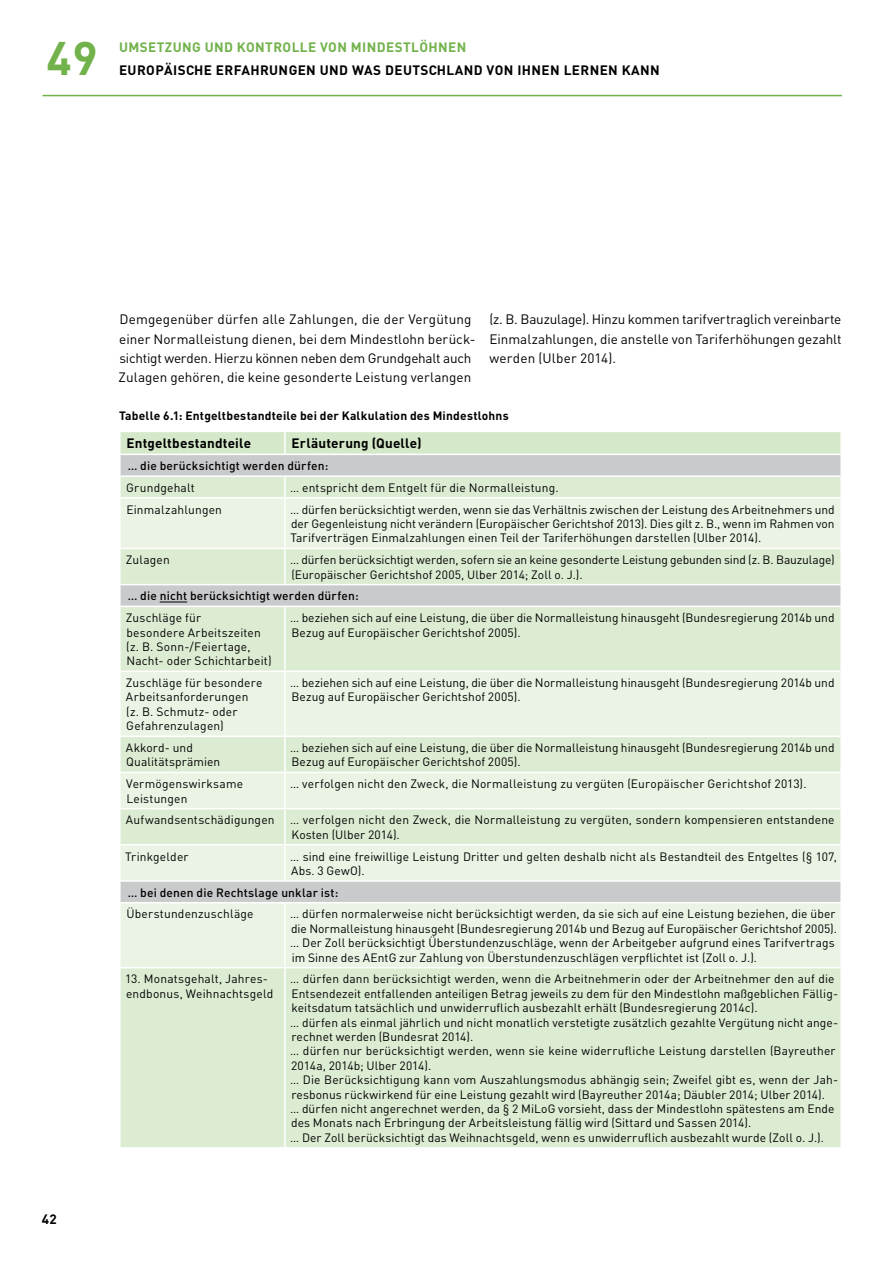
<style>
.page{position:relative;width:893px;height:1263px;background:#fff}
.page>*{position:absolute;margin:0;border:0;box-sizing:border-box;transform-origin:0 0}
.t1{font:700 46.5px "DIN";color:#72b24b}
._2_Fließtext{font:13.5px/19.2px "DIN";letter-spacing:.005em;color:#000}
._2_Fließtext-2{font:700 13.5px "DIN";letter-spacing:.03em;color:#000}
.t2{font:700 13.5px "DIN";letter-spacing:.03em;color:#72b24b}
._2_Fließtext-3{font:12px/14.4px "DIN";letter-spacing:.01em;color:#000}
._2_Fließtext-4{font:500 12px "DIN";letter-spacing:.015em;color:#000}
._2_Fließtext_Bold{font:700 12px "DIN";letter-spacing:.015em;color:#000}
</style>
<div class="page">
<hr style="left:43px;top:95px;width:799px;height:1px;background:#72b24b">
<div style="left:121px;top:432px;width:719px;height:22px;background:#d5e8c9"></div>
<div style="left:121px;top:455px;width:719px;height:20px;background:#c9cacc"></div>
<div style="left:121px;top:477px;width:719px;height:670px;background:#dcecd2"></div>
<svg style="left:121px;top:499px;width:719px;height:468px;background:#e2ecdb"></svg>
<hr style="left:284px;top:432px;width:2px;height:22px;background:#fff">
<hr style="left:284px;top:477px;width:2px;height:20px;background:#fff">
<hr style="left:119px;top:497px;width:166px;height:2px;background:#fff">
<hr style="left:285px;top:497px;width:557px;height:2px;background:#fff">
<hr style="left:284px;top:499px;width:2px;height:49px;background:#fff">
<hr style="left:119px;top:548px;width:166px;height:1px;background:#fff">
<hr style="left:285px;top:548px;width:557px;height:1px;background:#fff">
<hr style="left:284px;top:549px;width:2px;height:35px;background:#fff">
<hr style="left:119px;top:584px;width:166px;height:1px;background:#fff">
<hr style="left:285px;top:584px;width:557px;height:1px;background:#fff">
<hr style="left:119px;top:606px;width:166px;height:1px;background:#fff">
<hr style="left:285px;top:606px;width:557px;height:1px;background:#fff">
<hr style="left:284px;top:607px;width:2px;height:64px;background:#fff">
<hr style="left:119px;top:671px;width:166px;height:1px;background:#fff">
<hr style="left:285px;top:671px;width:557px;height:1px;background:#fff">
<hr style="left:284px;top:672px;width:2px;height:63px;background:#fff">
<hr style="left:119px;top:735px;width:166px;height:2px;background:#fff">
<hr style="left:285px;top:735px;width:557px;height:2px;background:#fff">
<hr style="left:284px;top:737px;width:2px;height:35px;background:#fff">
<hr style="left:119px;top:772px;width:166px;height:1px;background:#fff">
<hr style="left:285px;top:772px;width:557px;height:1px;background:#fff">
<hr style="left:284px;top:773px;width:2px;height:35px;background:#fff">
<hr style="left:119px;top:808px;width:166px;height:1px;background:#fff">
<hr style="left:285px;top:808px;width:557px;height:1px;background:#fff">
<hr style="left:284px;top:809px;width:2px;height:35px;background:#fff">
<hr style="left:119px;top:844px;width:166px;height:1px;background:#fff">
<hr style="left:285px;top:844px;width:557px;height:1px;background:#fff">
<hr style="left:284px;top:845px;width:2px;height:35px;background:#fff">
<hr style="left:119px;top:880px;width:166px;height:2px;background:#fff">
<hr style="left:285px;top:880px;width:557px;height:2px;background:#fff">
<hr style="left:119px;top:902px;width:166px;height:1px;background:#fff">
<hr style="left:285px;top:902px;width:557px;height:1px;background:#fff">
<hr style="left:284px;top:903px;width:2px;height:64px;background:#fff">
<hr style="left:119px;top:967px;width:166px;height:1px;background:#fff">
<hr style="left:285px;top:967px;width:557px;height:1px;background:#fff">
<hr style="left:284px;top:968px;width:2px;height:179px;background:#fff">
<svg style="left:160px;top:602px;width:27px;height:1px"></svg>
<h1 class="t1" style="left:46px;top:27px;width:53px">49</h1>
<p class="t2" style="left:119px;top:38px;width:349px">UMSETZUNG UND KONTROLLE VON MINDESTLÖHNEN</p>
<p class="_2_Fließtext-2" style="left:119px;top:61px;width:542px">EUROPÄISCHE ERFAHRUNGEN UND WAS DEUTSCHLAND VON IHNEN LERNEN KANN</p>
<p class="_2_Fließtext" style="left:119px;top:309px;width:359px">Demgegenüber dürfen alle Zahlungen, die der Vergütung einer Normalleistung dienen, bei dem Mindestlohn berück&shy;sichtigt werden. Hierzu können neben dem Grundgehalt auch Zulagen gehören, die keine gesonderte Leistung verlangen</p>
<p class="_2_Fließtext" style="left:489px;top:309px;width:354px;text-align:justify">(z. B. Bauzulage). Hinzu kommen tarifvertraglich vereinbarte Einmalzahlungen, die anstelle von Tariferhöhungen gezahlt werden (Ulber 2014).</p>
<p class="_2_Fließtext_Bold" style="left:119px;top:408px;width:391px">Tabelle 6.1: Entgeltbestandteile bei der Kalkulation des Mindestlohns</p>
<p class="_2_Fließtext-2" style="left:126px;top:434px;width:126px">Entgeltbestandteile</p>
<p class="_2_Fließtext-2" style="left:292px;top:434px;width:132px">Erläuterung (Quelle)</p>
<p class="_2_Fließtext-4" style="left:128px;top:458px;width:202px">… die berücksichtigt werden dürfen:</p>
<p class="_2_Fließtext-3" style="left:126px;top:480px;width:70px">Grundgehalt</p>
<p class="_2_Fließtext-3" style="left:290px;top:480px;width:270px">… entspricht dem Entgelt für die Normalleistung.</p>
<p class="_2_Fließtext-3" style="left:126px;top:502px;width:97px">Einmalzahlungen</p>
<p class="_2_Fließtext-3" style="left:290px;top:502px;width:546px;text-align:justify">… dürfen berücksichtigt werden, wenn sie das Verhältnis zwischen der Leistung des Arbeitnehmers und der Gegenleistung nicht verändern (Europäischer Gerichtshof 2013). Dies gilt z. B., wenn im Rahmen von Tarifverträgen Einmalzahlungen einen Teil der Tariferhöhungen darstellen (Ulber 2014).</p>
<p class="_2_Fließtext-3" style="left:126px;top:552px;width:46px">Zulagen</p>
<p class="_2_Fließtext-3" style="left:290px;top:552px;width:546px">… dürfen berücksichtigt werden, sofern sie an keine gesonderte Leistung gebunden sind (z. B. Bauzulage) (Europäischer Gerichtshof 2005, Ulber 2014; Zoll o. J.).</p>
<p class="_2_Fließtext-4" style="left:128px;top:588px;width:233px">… die nicht berücksichtigt werden dürfen:</p>
<p class="_2_Fließtext-3" style="left:126px;top:610px;width:148px">Zuschläge für<br>besondere Arbeitszeiten (z. B. Sonn-/Feiertage,<br>Nacht- oder Schichtarbeit)</p>
<p class="_2_Fließtext-3" style="left:290px;top:610px;width:546px">… beziehen sich auf eine Leistung, die über die Normalleistung hinausgeht (Bundesregierung 2014b und<br>Bezug auf Europäischer Gerichtshof 2005).</p>
<p class="_2_Fließtext-3" style="left:126px;top:675px;width:138px">Zuschläge für besondere<br>Arbeitsanforderungen (z. B. Schmutz- oder<br>Gefahrenzulagen)</p>
<p class="_2_Fließtext-3" style="left:290px;top:675px;width:546px">… beziehen sich auf eine Leistung, die über die Normalleistung hinausgeht (Bundesregierung 2014b und<br>Bezug auf Europäischer Gerichtshof 2005).</p>
<p class="_2_Fließtext-3" style="left:126px;top:740px;width:68px">Akkord- und</p>
<p class="_2_Fließtext-3" style="left:126px;top:754px;width:96px">Qualitätsprämien</p>
<p class="_2_Fließtext-3" style="left:290px;top:740px;width:546px">… beziehen sich auf eine Leistung, die über die Normalleistung hinausgeht (Bundesregierung 2014b und<br>Bezug auf Europäischer Gerichtshof 2005).</p>
<p class="_2_Fließtext-2" style="left:42px;top:1210px;width:17px">42</p>
<p class="_2_Fließtext-3" style="left:126px;top:776px;width:118px">Vermögenswirksame<br>Leistungen</p>
<p class="_2_Fließtext-3" style="left:290px;top:776px;width:518px">… verfolgen nicht den Zweck, die Normalleistung zu vergüten (Europäischer Gerichtshof 2013).</p>
<p class="_2_Fließtext-3" style="left:126px;top:812px;width:150px">Aufwandsentschädigungen</p>
<p class="_2_Fließtext-3" style="left:290px;top:812px;width:546px">… verfolgen nicht den Zweck, die Normalleistung zu vergüten, sondern kompensieren entstandene<br>Kosten (Ulber 2014).</p>
<p class="_2_Fließtext-3" style="left:125px;top:848px;width:65px">Trinkgelder</p>
<p class="_2_Fließtext-3" style="left:290px;top:848px;width:548px">… sind eine freiwillige Leistung Dritter und gelten deshalb nicht als Bestandteil des Entgeltes (§ 107,<br>Abs. 3 GewO).</p>
<p class="_2_Fließtext-4" style="left:128px;top:884px;width:212px">… bei denen die Rechtslage unklar ist:</p>
<p class="_2_Fließtext-3" style="left:126px;top:906px;width:129px">Überstundenzuschläge</p>
<p class="_2_Fließtext-3" style="left:290px;top:906px;width:548px">… dürfen normalerweise nicht berücksichtigt werden, da sie sich auf eine Leistung beziehen, die über die Normalleistung hinausgeht (Bundesregierung 2014b und Bezug auf Europäischer Gerichtshof 2005).</p>
<p class="_2_Fließtext-3" style="left:290px;top:935px;width:546px">… Der Zoll berücksichtigt Überstundenzuschläge, wenn der Arbeitgeber aufgrund eines Tarifvertrags im Sinne des AEntG zur Zahlung von Überstundenzuschlägen verpflichtet ist (Zoll o. J.).</p>
<p class="_2_Fließtext-3" style="left:125px;top:971px;width:150px">13. Monatsgehalt, Jahres&shy;endbonus, Weihnachtsgeld</p>
<p class="_2_Fließtext-3" style="left:290px;top:971px;width:550px">… dürfen dann berücksichtigt werden, wenn die Arbeitnehmerin oder der Arbeitnehmer den auf die<br>Entsendezeit entfallenden anteiligen Betrag jeweils zu dem für den Mindestlohn maßgeblichen Fällig&shy;keitsdatum tatsächlich und unwiderruflich ausbezahlt erhält (Bundesregierung 2014c).</p>
<p class="_2_Fließtext-3" style="left:290px;top:1015px;width:550px">… dürfen als einmal jährlich und nicht monatlich verstetigte zusätzlich gezahlte Vergütung nicht ange&shy;rechnet werden (Bundesrat 2014).</p>
<p class="_2_Fließtext-3" style="left:290px;top:1043px;width:547px">… dürfen nur berücksichtigt werden, wenn sie keine widerrufliche Leistung darstellen (Bayreuther<br>2014a, 2014b; Ulber 2014).</p>
<p class="_2_Fließtext-3" style="left:290px;top:1072px;width:550px">… Die Berücksichtigung kann vom Auszahlungsmodus abhängig sein; Zweifel gibt es, wenn der Jah&shy;resbonus rückwirkend für eine Leistung gezahlt wird (Bayreuther 2014a; Däubler 2014; Ulber 2014).</p>
<p class="_2_Fließtext-3" style="left:290px;top:1101px;width:546px">… dürfen nicht angerechnet werden, da § 2 MiLoG vorsieht, dass der Mindestlohn spätestens am Ende des Monats nach Erbringung der Arbeitsleistung fällig wird (Sittard und Sassen 2014).</p>
<p class="_2_Fließtext-3" style="left:290px;top:1130px;width:535px">… Der Zoll berücksichtigt das Weihnachtsgeld, wenn es unwiderruflich ausbezahlt wurde (Zoll o. J.).</p>
</div>
